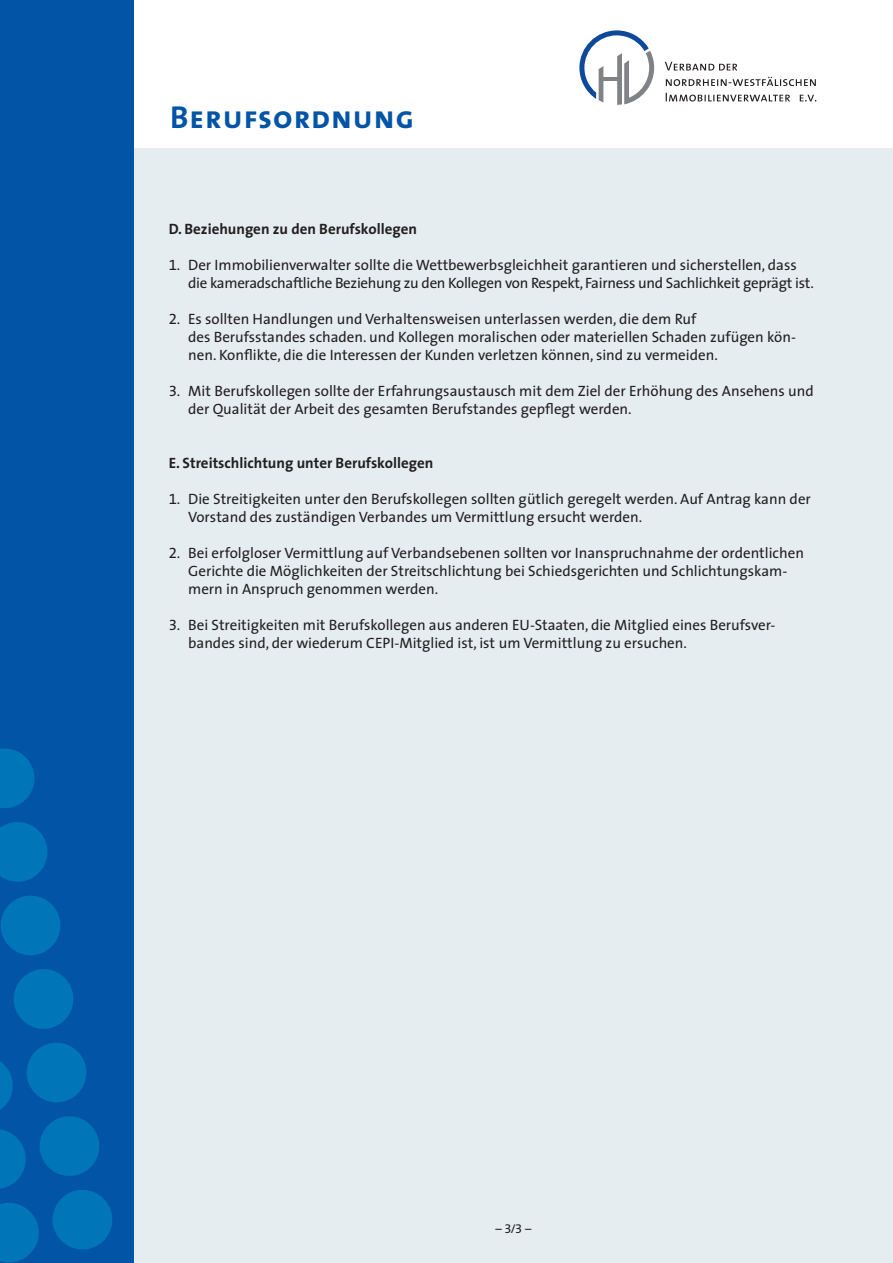
<style>
.page{position:relative;width:893px;height:1263px;background:#fff}
.page>*{position:absolute;margin:0;border:0;box-sizing:border-box;transform-origin:0 0}
.t1{font:31.8px "The Sans Bold Caps";letter-spacing:.03em;color:#0154a6}
.t2{font:15px/18px "The Sans";color:#231f20}
.t3{font:15px/18px "The Sans";letter-spacing:-.02em;color:#231f20}
.t4{font:700 15px "The Sans";color:#231f20}
.t5{font:12.75px "The Sans Expert";color:#231f20}
.s1{font-family:"The Sans Expert"}
.s2{font-family:"The Sans"}
</style>
<div class="page">
<div style="left:0;top:149px;width:893px;height:1114px;background:#e5edf1"></div>
<svg style="left:579px;top:30px;width:75px;height:75px"></svg>
<svg style="left:665px;top:62px;width:72px;height:9px"></svg>
<svg style="left:666px;top:77px;width:150px;height:9px"></svg>
<svg style="left:666px;top:93px;width:150px;height:9px"></svg>
<div style="left:0;top:0;width:134px;height:1263px;background:#0154a6"></div>
<svg style="left:52px;top:1190px;width:60px;height:60px"></svg>
<svg style="left:39px;top:1116px;width:60px;height:60px"></svg>
<svg style="left:27px;top:1043px;width:60px;height:60px"></svg>
<svg style="left:14px;top:969px;width:60px;height:60px"></svg>
<svg style="left:1px;top:895px;width:60px;height:60px"></svg>
<svg style="left:0;top:822px;width:48px;height:60px"></svg>
<svg style="left:0;top:748px;width:35px;height:60px"></svg>
<svg style="left:0;top:1203px;width:39px;height:60px"></svg>
<svg style="left:0;top:1129px;width:26px;height:60px"></svg>
<svg style="left:0;top:1061px;width:13px;height:49px"></svg>
<h1 class="t1" style="left:170px;top:91px;width:246px">Berufsordnung</h1>
<p class="t4" style="left:169px;top:216px;width:250px">D. Beziehungen zu den Berufskollegen</p>
<p class="t3" style="left:188px;top:255px;width:627px;text-indent:-20px"><span class="s1">1.</span> Der Immobilienverwalter sollte die Wettbewerbsgleichheit garantieren und sicherstellen, dass die kameradschaftliche Beziehung zu den Kollegen von Respekt, Fairness und Sachlichkeit geprägt ist.</p>
<p class="t2" style="left:188px;top:309px;width:609px;text-indent:-20px"><span class="s1">2.</span> Es sollten Handlungen und Verhaltensweisen unterlassen werden, die dem Ruf<br>des Berufsstandes schaden. und Kollegen moralischen oder materiellen Schaden zufügen kön&shy;nen. Konflikte, die die Interessen der Kunden verletzen können, sind zu vermeiden.</p>
<p class="t2" style="left:188px;top:381px;width:627px;text-indent:-20px"><span class="s1">3.</span> Mit Berufskollegen sollte der Erfahrungsaustausch mit dem Ziel der Erhöhung des Ansehens und der Qualität der Arbeit des gesamten Berufstandes gepflegt werden.</p>
<p class="t4" style="left:169px;top:450px;width:266px">E. Streitschlichtung unter Berufskollegen</p>
<p class="t2" style="left:188px;top:489px;width:624px;text-indent:-20px"><span class="s1">1</span>. Die Streitigkeiten unter den Berufskollegen sollten gütlich geregelt werden. Auf Antrag kann der<br>Vorstand des zuständigen Verbandes um Vermittlung ersucht werden.</p>
<p class="t2" style="left:188px;top:543px;width:617px;text-indent:-20px"><span class="s1">2</span>. Bei erfolgloser Vermittlung auf Verbandsebenen sollten vor Inanspruchnahme der ordentlichen<br>Gerichte die Möglichkeiten der Streitschlichtung bei Schiedsgerichten und Schlichtungskam&shy;mern in Anspruch genommen werden.</p>
<p class="t2" style="left:188px;top:615px;width:589px;text-indent:-19px"><span class="s1">3</span>. Bei Streitigkeiten mit Berufskollegen aus anderen EU-Staaten, die Mitglied eines Berufsver&shy;bandes sind, der wiederum CEPI-Mitglied ist, ist um Vermittlung zu ersuchen.</p>
<p class="t5" style="left:495px;top:1218px;width:37px"><span class="s2">–</span> 3/3 <span class="s2">–</span></p>
</div>
